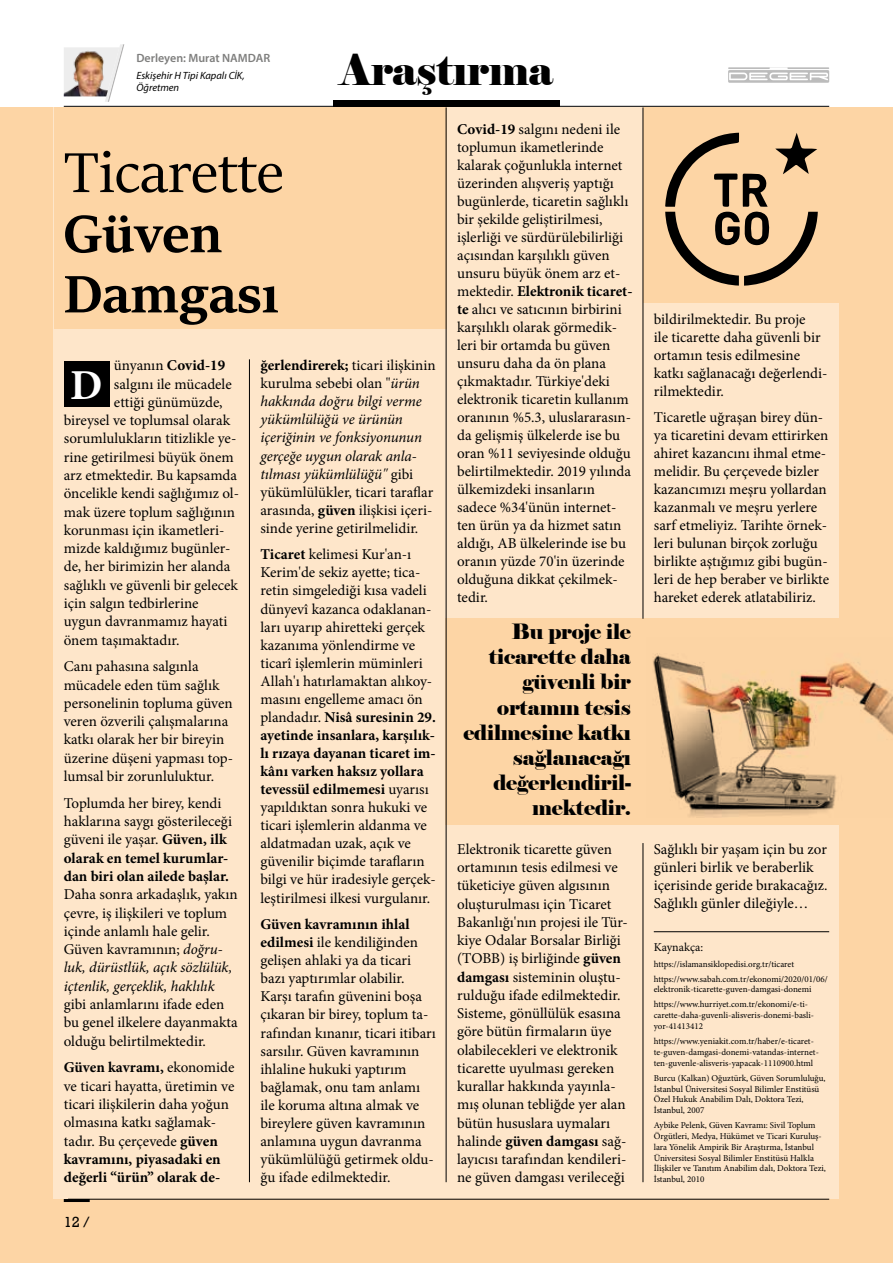
<style>
.page{position:relative;width:893px;height:1263px;background:#fff}
.page>*{position:absolute;margin:0;border:0;box-sizing:border-box;transform-origin:0 0}
.t1{font:62.7px "Sitka Display";color:#000}
.t2{font:700 58.8px/60.2px "Sitka Display";color:#000}
.t3{font:42.6px "Elephant";letter-spacing:-.01em;color:#000}
.t4{font:700 42.6px "Minion Pro";color:#fff}
.t5{font:21px/25.2px "Elephant";letter-spacing:-.01em;color:#000;text-align:right}
.t6{font:15px/18px "Minion Pro";color:#000}
.t7{font:700 15px "Minion Pro";letter-spacing:.005em;color:#000}
.t8{font:15px "Rockwell";color:#000}
.t9{font:600 12px "Myriad Pro";color:#7e7e7d}
.t10{font:12px "Minion Pro";letter-spacing:-.005em;color:#000}
.t11{font:italic 10.5px/12.6px "Myriad Pro";color:#000}
.t12{font:9px/10.8px "Minion Pro";color:#000}
.s1{font-weight:700}
.s2{font-style:italic}
.s3{font-weight:400}
</style>
<div class="page">
<div style="left:0;top:107px;width:893px;height:1156px;background:#fee6ca"></div>
<div style="left:446px;top:619px;width:447px;height:206px;background:#fdd5a5"></div>
<div style="left:54px;top:107px;width:392px;height:222px;background:#fdd5a5"></div>
<div style="left:643px;top:107px;width:250px;height:196px;background:#fdd5a5"></div>
<div style="left:333px;top:100px;width:227px;height:6px;background:#000"></div>
<hr style="left:64px;top:106px;width:765px;height:1px;background:#000">
<svg style="left:64px;top:44px;width:61px;height:58px"></svg>
<img style="left:64px;top:47px;width:54px;height:49px">
<svg style="left:728px;top:70px;width:101px;height:13px"></svg>
<hr style="left:728px;top:67px;width:101px;height:2px;background:#bcbcbc">
<svg style="left:729px;top:67px;width:99px;height:13px"></svg>
<hr style="left:654px;top:931px;width:175px;height:1px;background:#000">
<svg style="left:665px;top:133px;width:153px;height:153px"></svg>
<div style="left:64px;top:361px;width:45px;height:45px;background:#000"></div>
<hr style="left:446px;top:107px;width:1px;height:1075px;background:#000">
<hr style="left:643px;top:107px;width:1px;height:512px;background:#000">
<hr style="left:643px;top:843px;width:1px;height:339px;background:#000">
<hr style="left:249px;top:359px;width:1px;height:823px;background:#000">
<div style="left:839px;top:107px;width:54px;height:1099px;background:#fdd5a5"></div>
<div style="left:0;top:107px;width:53px;height:1099px;background:#fdd5a5"></div>
<div style="left:0;top:1199px;width:893px;height:64px;background:#fdd5a5"></div>
<img style="left:653px;top:653px;width:240px;height:164px">
<hr style="left:68px;top:1199px;width:761px;height:1px;background:#000">
<hr style="left:64px;top:1199px;width:26px;height:3px;background:#000">
<p class="t9" style="left:136px;top:50px;width:135px">Derleyen: Murat NAMDAR</p>
<p class="t11" style="left:136px;top:69px;width:110px">Eskişehir H Tipi Kapalı CİK,<br>Öğretmen</p>
<h3 class="t3" style="left:340px;top:44px;width:215px">Araştırma</h3>
<h1 class="t1" style="left:64px;top:128px;width:221px">Ticarette</h1>
<h2 class="t2" style="left:64px;top:200px;width:216px">Güven<br>Damgası</h2>
<p class="t6" style="left:260px;top:356px;width:177px"><span class="s1">ğerlendirerek;</span> ticari ilişkinin kurulma sebebi olan "<span class="s2">ürün hakkında doğru bilgi verme yükümlülüğü ve ürünün içeriğinin ve fonksiyonunun gerçeğe uygun olarak anla&shy;tılması yükümlülüğü"</span> gibi yükümlülükler, ticari taraflar arasında, <span class="s1">güven</span> ilişkisi içeri&shy;sinde yerine getirilmelidir.</p>
<p class="t6" style="left:260px;top:546px;width:177px"><span class="s1">Ticaret</span> kelimesi Kur'an-ı<br>Kerim'de sekiz ayette; tica&shy;retin simgelediği kısa vadeli dünyevî kazanca odaklanan&shy;ları uyarıp ahiretteki gerçek kazanıma yönlendirme ve ticarî işlemlerin müminleri<br>Allah'ı hatırlamaktan alıkoy&shy;masını engelleme amacı ön plandadır. <span class="s1">Nisâ suresinin 29. ayetinde insanlara, karşılık&shy;lı rızaya dayanan ticaret im&shy;kânı varken haksız yollara tevessül edilmemesi</span> uyarısı yapıldıktan sonra hukuki ve ticari işlemlerin aldanma ve aldatmadan uzak, açık ve güvenilir biçimde tarafların bilgi ve hür iradesiyle gerçek&shy;leştirilmesi ilkesi vurgulanır.</p>
<p class="t6" style="left:260px;top:915px;width:177px"><span class="s1">Güven kavramının ihlal edilmesi</span> ile kendiliğinden gelişen ahlaki ya da ticari bazı yaptırımlar olabilir.<br>Karşı tarafın güvenini boşa çıkaran bir birey, toplum ta&shy;rafından kınanır, ticari itibarı sarsılır. Güven kavramının ihlaline hukuki yaptırım bağlamak, onu tam anlamı ile koruma altına almak ve bireylere güven kavramının anlamına uygun davranma yükümlülüğü getirmek oldu&shy;ğu ifade edilmektedir.</p>
<p class="t7" style="left:114px;top:355px;width:113px"><span class="s3">ünyanın</span> Covid-19</p>
<p class="t6" style="left:114px;top:375px;width:119px">salgını ile mücadele</p>
<p class="t6" style="left:114px;top:393px;width:110px">ettiği günümüzde,</p>
<p class="t6" style="left:64px;top:411px;width:168px">bireysel ve toplumsal olarak</p>
<p class="t6" style="left:64px;top:430px;width:174px">sorumlulukların titizlikle ye-</p>
<p class="t6" style="left:64px;top:448px;width:171px">rine getirilmesi büyük önem</p>
<p class="t6" style="left:64px;top:466px;width:175px">arz etmektedir. Bu kapsamda</p>
<p class="t6" style="left:64px;top:484px;width:177px">öncelikle kendi sağlığımız ol-</p>
<p class="t6" style="left:64px;top:503px;width:173px">mak üzere toplum sağlığının</p>
<p class="t6" style="left:64px;top:521px;width:162px">korunması için ikametleri-</p>
<p class="t6" style="left:64px;top:539px;width:168px">mizde kaldığımız bugünler-</p>
<p class="t6" style="left:64px;top:558px;width:168px">de, her birimizin her alanda</p>
<p class="t6" style="left:64px;top:576px;width:176px">sağlıklı ve güvenli bir gelecek</p>
<p class="t6" style="left:64px;top:594px;width:136px">için salgın tedbirlerine</p>
<p class="t6" style="left:64px;top:612px;width:165px">uygun davranmamız hayati</p>
<p class="t6" style="left:64px;top:631px;width:117px">önem taşımaktadır.</p>
<p class="t6" style="left:64px;top:657px;width:171px">Canı pahasına salgınla mücadele eden tüm sağlık personelinin topluma güven veren özverili çalışmalarına katkı olarak her bir bireyin üzerine düşeni yapması top&shy;lumsal bir zorunluluktur.</p>
<p class="t6" style="left:64px;top:794px;width:170px">Toplumda her birey, kendi haklarına saygı gösterileceği güveni ile yaşar. <span class="s1">Güven, ilk olarak en temel kurumlar&shy;dan biri olan ailede başlar.</span></p>
<p class="t6" style="left:64px;top:885px;width:175px">Daha sonra arkadaşlık, yakın çevre, iş ilişkileri ve toplum içinde anlamlı hale gelir.<br>Güven kavramının; <span class="s2">doğru&shy;luk, dürüstlük, açık sözlülük, içtenlik, gerçeklik, haklılık</span></p>
<p class="t6" style="left:64px;top:995px;width:175px">gibi anlamlarını ifade eden bu genel ilkelere dayanmakta olduğu belirtilmektedir.</p>
<p class="t6" style="left:64px;top:1058px;width:172px"><span class="s1">Güven kavramı,</span> ekonomide ve ticari hayatta, üretimin ve ticari ilişkilerin daha yoğun olmasına katkı sağlamak&shy;tadır. Bu çerçevede <span class="s1">güven kavramını, piyasadaki en değerli “ürün” olarak de-</span></p>
<h3 class="t4" style="left:70px;top:356px;width:34px">D</h3>
<p class="t8" style="left:64px;top:1213px;width:27px">12/</p>
<p class="t6" style="left:457px;top:121px;width:177px"><span class="s1">Covid-19</span> salgını nedeni ile toplumun ikametlerinde kalarak çoğunlukla internet üzerinden alışveriş yaptığı bugünlerde, ticaretin sağlıklı bir şekilde geliştirilmesi, işlerliği ve sürdürülebilirliği açısından karşılıklı güven unsuru büyük önem arz et&shy;mektedir. <span class="s1">Elektronik ticaret&shy;te</span> alıcı ve satıcının birbirini karşılıklı olarak görmedik&shy;leri bir ortamda bu güven unsuru daha da ön plana çıkmaktadır. Türkiye'deki elektronik ticaretin kullanım oranının %5.3, uluslararasın&shy;da gelişmiş ülkelerde ise bu oran %11 seviyesinde olduğu belirtilmektedir. 2019 yılında ülkemizdeki insanların sadece %34'ünün internet&shy;ten ürün ya da hizmet satın aldığı, AB ülkelerinde ise bu oranın yüzde 70'in üzerinde olduğuna dikkat çekilmek&shy;tedir.</p>
<h3 class="t5" style="left:463px;top:619px;width:169px">Bu proje ile ticarette daha güvenli bir ortamın tesis edilmesine katkı sağlanacağı değerlendiril&shy;mektedir.</h3>
<p class="t6" style="left:654px;top:310px;width:175px">bildirilmektedir. Bu proje<br>ile ticarette daha güvenli bir ortamın tesis edilmesine katkı sağlanacağı değerlendi&shy;rilmektedir.</p>
<p class="t6" style="left:654px;top:409px;width:177px">Ticaretle uğraşan birey dün&shy;ya ticaretini devam ettirirken ahiret kazancını ihmal etme&shy;melidir. Bu çerçevede bizler kazancımızı meşru yollardan kazanmalı ve meşru yerlere sarf etmeliyiz. Tarihte örnek&shy;leri bulunan birçok zorluğu birlikte aştığımız gibi bugün&shy;leri de hep beraber ve birlikte hareket ederek atlatabiliriz.</p>
<p class="t6" style="left:457px;top:840px;width:172px">Elektronik ticarette güven ortamının tesis edilmesi ve tüketiciye güven algısının oluşturulması için Ticaret<br>Bakanlığı'nın projesi ile Tür&shy;kiye Odalar Borsalar Birliği (TOBB) iş birliğinde <span class="s1">güven damgası</span> sisteminin oluştu&shy;rulduğu ifade edilmektedir.<br>Sisteme, gönüllülük esasına göre bütün firmaların üye olabilecekleri ve elektronik ticarette uyulması gereken kurallar hakkında yayınla&shy;mış olunan tebliğde yer alan bütün hususlara uymaları halinde <span class="s1">güven damgası</span> sağ&shy;layıcısı tarafından kendileri&shy;ne güven damgası verileceği</p>
<p class="t6" style="left:654px;top:840px;width:175px">Sağlıklı bir yaşam için bu zor günleri birlik ve beraberlik içerisinde geride bırakacağız.<br>Sağlıklı günler dileğiyle…</p>
<p class="t10" style="left:654px;top:939px;width:51px">Kaynakça:</p>
<p class="t12" style="left:654px;top:956px;width:175px;line-height:15px">https://islamansiklopedisi.org.tr/ticaret https://www.sabah.com.tr/ekonomi/2020/01/06/</p>
<p class="t12" style="left:654px;top:982px;width:159px;line-height:15px">elektronik-ticarette-guven-damgasi-donemi https://www.hurriyet.com.tr/ekonomi/e-ti-</p>
<p class="t12" style="left:654px;top:1010px;width:162px">carette-daha-guvenli-alisveris-donemi-basli&shy;yor-41413412</p>
<p class="t12" style="left:654px;top:1036px;width:167px">https://www.yeniakit.com.tr/haber/e-ticaret&shy;te-guven-damgasi-donemi-vatandas-internet&shy;ten-guvenle-alisveris-yapacak-1110900.html</p>
<p class="t12" style="left:654px;top:1072px;width:173px">Burcu (Kalkan) Oğuztürk, Güven Sorumluluğu, İstanbul Üniversitesi Sosyal Bilimler Enstitüsü Özel Hukuk Anabilim Dalı, Doktora Tezi, İstanbul, 2007</p>
<p class="t12" style="left:654px;top:1120px;width:174px">Aybike Pelenk, Güven Kavramı: Sivil Toplum Örgütleri, Medya, Hükümet ve Ticari Kuruluş&shy;lara Yönelik Ampirik Bir Araştırma, İstanbul Üniversitesi Sosyal Bilimler Enstitüsü Halkla İlişkiler ve Tanıtım Anabilim dalı, Doktora Tezi, İstanbul, 2010</p>
</div>
